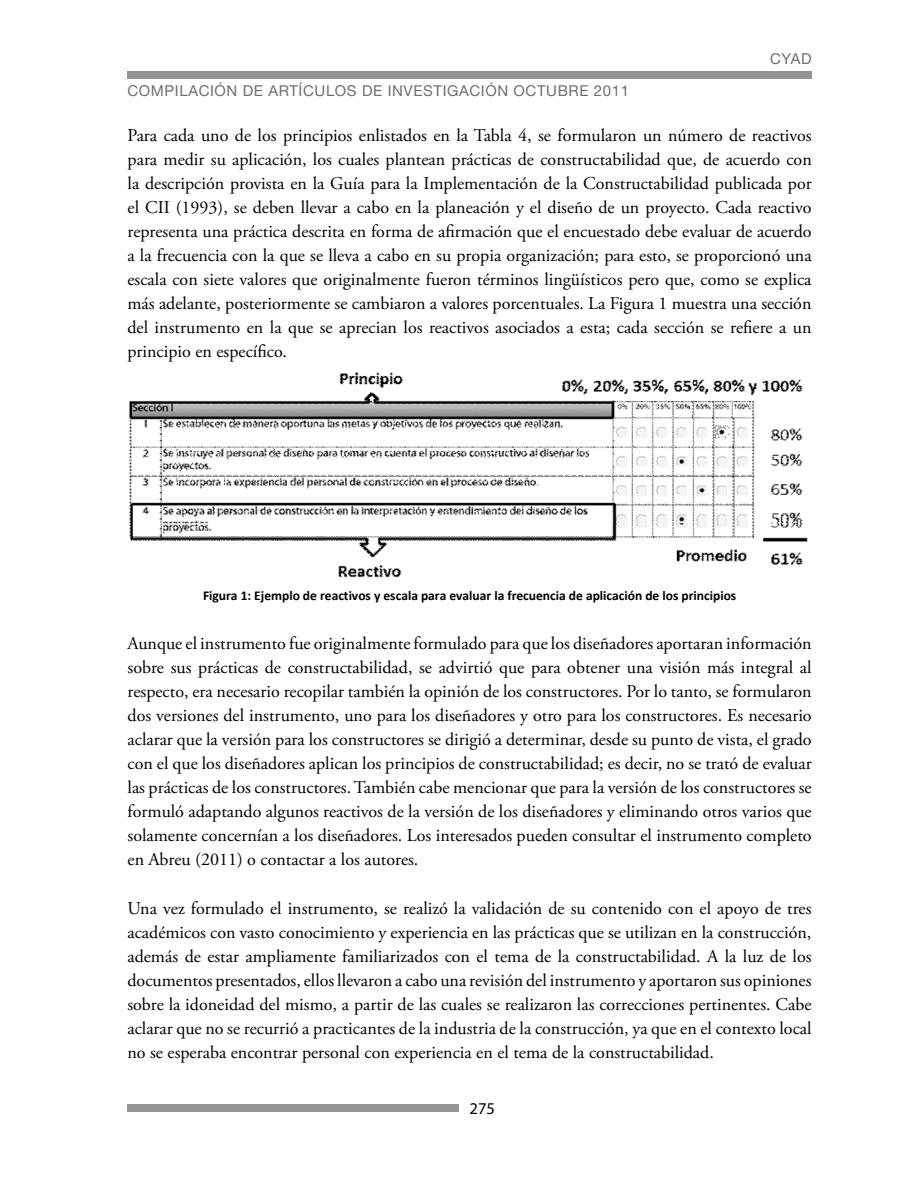
<style>
.page{position:relative;width:918px;height:1188px;background:#fff}
.page>*{position:absolute;margin:0;border:0;box-sizing:border-box;transform-origin:0 0}
.t1{font:18px/24.2px "Adobe Garamond Pro";color:#000;text-align:justify}
.t2{font:16.5px "Myriad Pro";color:#000}
.t3{font:15px "Helvetica Neue LT Std";letter-spacing:.04em;color:#6d6e71}
.t4{font:700 13.5px "Calibri";color:#000}
</style>
<div class="page">
<div style="left:128px;top:71px;width:684px;height:8px;background:#939598"></div>
<div style="left:128px;top:1104px;width:331px;height:8px;background:#939598"></div>
<img style="left:129px;top:372px;width:679px;height:206px">
<p class="t3" style="left:128px;top:81px;width:503px">COMPILACIÓN DE ARTÍCULOS DE INVESTIGACIÓN OCTUBRE 2011</p>
<p class="t3" style="left:770px;top:50px;width:43px">CYAD</p>
<p class="t1" style="left:127px;top:123px;width:686px">Para cada uno de los principios enlistados en la Tabla 4, se formularon un número de reactivos para medir su aplicación, los cuales plantean prácticas de constructabilidad que, de acuerdo con la descripción provista en la Guía para la Implementación de la Constructabilidad publicada por el CII (1993), se deben llevar a cabo en la planeación y el diseño de un proyecto. Cada reactivo representa una práctica descrita en forma de afirmación que el encuestado debe evaluar de acuerdo a la frecuencia con la que se lleva a cabo en su propia organización; para esto, se proporcionó una escala con siete valores que originalmente fueron términos lingüísticos pero que, como se explica más adelante, posteriormente se cambiaron a valores porcentuales. La Figura 1 muestra una sección del instrumento en la que se aprecian los reactivos asociados a esta; cada sección se refiere a un principio en específico.</p>
<p class="t4" style="left:203px;top:587px;width:535px">Figura 1: Ejemplo de reactivos y escala para evaluar la frecuencia de aplicación de los principios</p>
<p class="t1" style="left:128px;top:631px;width:686px">Aunque el instrumento fue originalmente formulado para que los diseñadores aportaran información sobre sus prácticas de constructabilidad, se advirtió que para obtener una visión más integral al respecto, era necesario recopilar también la opinión de los constructores. Por lo tanto, se formularon dos versiones del instrumento, uno para los diseñadores y otro para los constructores. Es necesario aclarar que la versión para los constructores se dirigió a determinar, desde su punto de vista, el grado con el que los diseñadores aplican los principios de constructabilidad; es decir, no se trató de evaluar las prácticas de los constructores. También cabe mencionar que para la versión de los constructores se formuló adaptando algunos reactivos de la versión de los diseñadores y eliminando otros varios que solamente concernían a los diseñadores. Los interesados pueden consultar el instrumento completo en Abreu (2011) o contactar a los autores.</p>
<p class="t1" style="left:127px;top:896px;width:686px">Una vez formulado el instrumento, se realizó la validación de su contenido con el apoyo de tres académicos con vasto conocimiento y experiencia en las prácticas que se utilizan en la construcción, además de estar ampliamente familiarizados con el tema de la constructabilidad. A la luz de los documentos presentados, ellos llevaron a cabo una revisión del instrumento y aportaron sus opiniones sobre la idoneidad del mismo, a partir de las cuales se realizaron las correcciones pertinentes. Cabe aclarar que no se recurrió a practicantes de la industria de la construcción, ya que en el contexto local no se esperaba encontrar personal con experiencia en el tema de la constructabilidad.</p>
<p class="t2" style="left:470px;top:1098px;width:27px">275</p>
</div>
